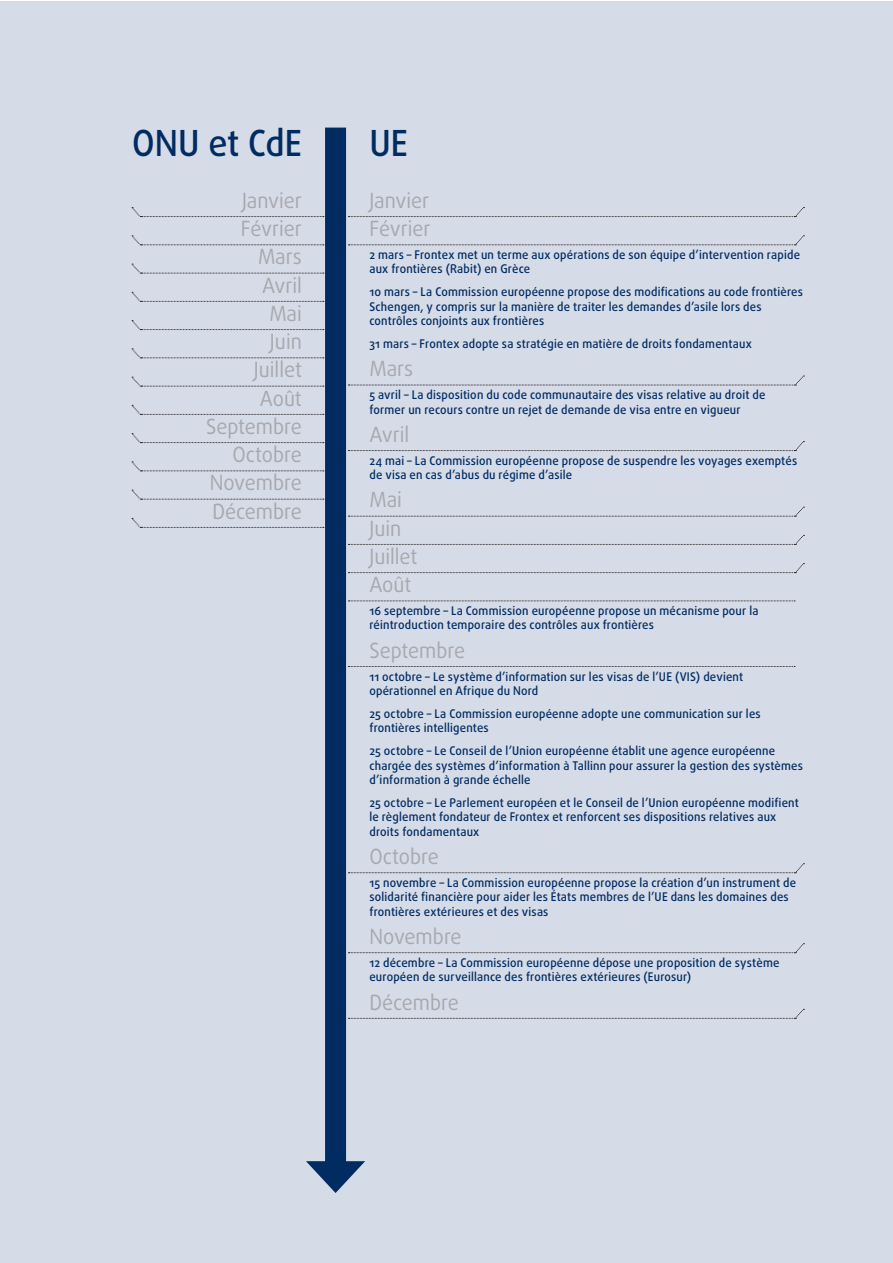
<style>
.page{position:relative;width:893px;height:1263px;background:#fff}
.page>*{position:absolute;margin:0;border:0;box-sizing:border-box;transform-origin:0 0}
.t1{font:500 36px "Daxline Pro";color:#002c62;scale:.95 1}
.t2{font:21px/28.2px "Daxline Pro";color:#a8a9ad;scale:.95 1}
.t3{font:500 12px/14.4px "Daxline Pro";letter-spacing:.02em;color:#002c62;scale:.95 1}
</style>
<div class="page">
<div style="left:0;top:1px;width:892px;height:1262px;background:#d6dbe8"></div>
<svg style="left:132px;top:207px;width:192px;height:10px"></svg>
<svg style="left:132px;top:236px;width:192px;height:10px"></svg>
<svg style="left:132px;top:264px;width:192px;height:10px"></svg>
<svg style="left:132px;top:292px;width:192px;height:10px"></svg>
<svg style="left:132px;top:320px;width:192px;height:10px"></svg>
<svg style="left:132px;top:349px;width:192px;height:10px"></svg>
<svg style="left:132px;top:377px;width:192px;height:10px"></svg>
<svg style="left:132px;top:405px;width:192px;height:10px"></svg>
<svg style="left:132px;top:433px;width:192px;height:10px"></svg>
<svg style="left:132px;top:462px;width:192px;height:10px"></svg>
<svg style="left:132px;top:490px;width:192px;height:10px"></svg>
<svg style="left:132px;top:518px;width:192px;height:10px"></svg>
<svg style="left:348px;top:601px;width:447px;height:1px"></svg>
<svg style="left:348px;top:666px;width:447px;height:1px"></svg>
<svg style="left:348px;top:207px;width:456px;height:10px"></svg>
<svg style="left:348px;top:236px;width:456px;height:10px"></svg>
<svg style="left:348px;top:376px;width:456px;height:10px"></svg>
<svg style="left:348px;top:441px;width:456px;height:10px"></svg>
<svg style="left:348px;top:507px;width:456px;height:10px"></svg>
<svg style="left:348px;top:535px;width:456px;height:10px"></svg>
<svg style="left:348px;top:563px;width:456px;height:10px"></svg>
<svg style="left:348px;top:863px;width:456px;height:10px"></svg>
<svg style="left:348px;top:943px;width:456px;height:10px"></svg>
<svg style="left:348px;top:1009px;width:456px;height:10px"></svg>
<div style="left:325px;top:128px;width:21px;height:1045px;background:#002c62"></div>
<svg style="left:306px;top:1161px;width:59px;height:32px"></svg>
<h1 class="t1" style="left:132px;top:119px;width:180px">ONU et CdE</h1>
<h1 class="t1" style="left:369px;top:119px;width:42px">UE</h1>
<h2 class="t2" style="left:206px;top:186px;width:102px;text-align:right">Janvier<br>Février<br>Mars<br>Avril<br>Mai<br>Juin<br>Juillet<br>Août<br>Septembre<br>Octobre<br>Novembre<br>Décembre</h2>
<h2 class="t2" style="left:369px;top:186px;width:66px">Janvier<br>Février</h2>
<p class="t3" style="left:369px;top:248px;width:455px">2 mars – Frontex met un terme aux opérations de son équipe d’intervention rapide aux frontières (Rabit) en Grèce</p>
<p class="t3" style="left:369px;top:285px;width:458px">10 mars – La Commission européenne propose des modifications au code frontières<br>Schengen, y compris sur la manière de traiter les demandes d’asile lors des contrôles conjoints aux frontières</p>
<p class="t3" style="left:369px;top:337px;width:404px">31 mars – Frontex adopte sa stratégie en matière de droits fondamentaux</p>
<h2 class="t2" style="left:369px;top:355px;width:48px">Mars</h2>
<p class="t3" style="left:369px;top:388px;width:418px">5 avril – La disposition du code communautaire des visas relative au droit de former un recours contre un rejet de demande de visa entre en vigueur</p>
<h2 class="t2" style="left:369px;top:420px;width:43px">Avril</h2>
<p class="t3" style="left:369px;top:453px;width:452px">24 mai – La Commission européenne propose de suspendre les voyages exemptés de visa en cas d’abus du régime d’asile</p>
<h2 class="t2" style="left:369px;top:486px;width:52px">Mai<br>Juin<br>Juillet<br>Août</h2>
<p class="t3" style="left:369px;top:604px;width:411px">16 septembre – La Commission européenne propose un mécanisme pour la réintroduction temporaire des contrôles aux frontières</p>
<h2 class="t2" style="left:369px;top:636px;width:102px">Septembre</h2>
<p class="t3" style="left:369px;top:669px;width:395px">11 octobre – Le système d’information sur les visas de l’UE (VIS) devient opérationnel en Afrique du Nord</p>
<p class="t3" style="left:369px;top:706px;width:413px">25 octobre – La Commission européenne adopte une communication sur les frontières intelligentes</p>
<p class="t3" style="left:369px;top:744px;width:458px">25 octobre – Le Conseil de l’Union européenne établit une agence européenne chargée des systèmes d’information à Tallinn pour assurer la gestion des systèmes d’information à grande échelle</p>
<p class="t3" style="left:369px;top:795px;width:454px">25 octobre – Le Parlement européen et le Conseil de l’Union européenne modifient le règlement fondateur de Frontex et renforcent ses dispositions relatives aux droits fondamentaux</p>
<h2 class="t2" style="left:369px;top:842px;width:75px">Octobre</h2>
<p class="t3" style="left:369px;top:875px;width:451px">15 novembre – La Commission européenne propose la création d’un instrument de solidarité financière pour aider les États membres de l’UE dans les domaines des frontières extérieures et des visas</p>
<h2 class="t2" style="left:369px;top:922px;width:99px">Novembre</h2>
<p class="t3" style="left:369px;top:955px;width:433px">12 décembre – La Commission européenne dépose une proposition de système européen de surveillance des frontières extérieures (Eurosur)</p>
<h2 class="t2" style="left:369px;top:988px;width:96px">Décembre</h2>
</div>
